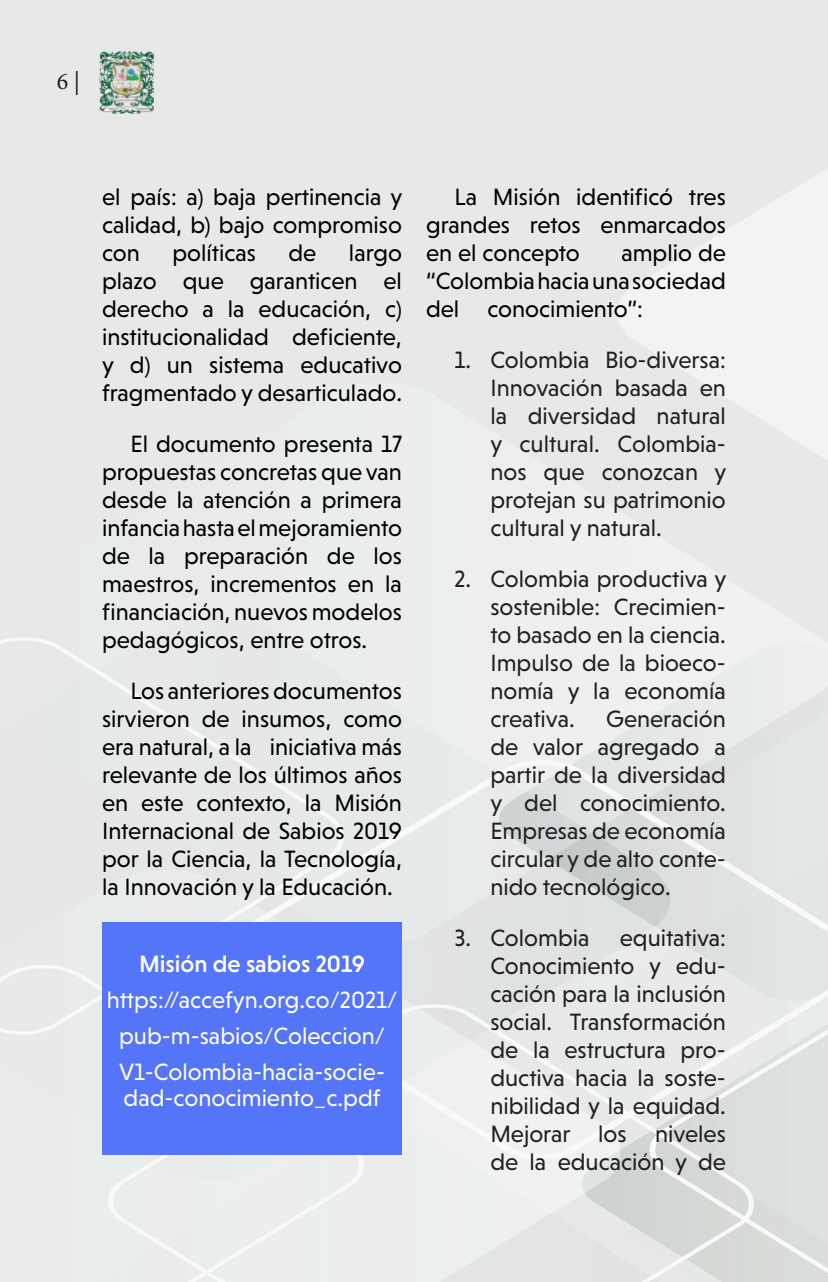
<style>
.page{position:relative;width:828px;height:1282px;background:#fff}
.page>*{position:absolute;margin:0;border:0;box-sizing:border-box;transform-origin:0 0}
.t1{font:24px/28px "Niveau Grotesk";color:#000001;text-align:justify}
.t2{font:24px/28px "Niveau Grotesk";color:#231f20;text-align:justify}
.t3{font:24px/36px "Niveau Grotesk";color:#fff;text-align:center}
.t4{font:500 24px "Niveau Grotesk";color:#fff}
.t5{font:24px "Minion Pro";color:#231f20}
</style>
<div class="page">
<div style="left:0;top:0;width:828px;height:1281px;background:#e7e9e7"></div>
<svg style="left:0;top:638px;width:236px;height:119px"></svg>
<svg style="left:222px;top:757px;width:606px;height:194px"></svg>
<svg style="left:367px;top:1005px;width:280px;height:276px"></svg>
<svg style="left:0;top:965px;width:367px;height:316px"></svg>
<svg style="left:647px;top:951px;width:181px;height:330px"></svg>
<svg style="left:617px;top:169px;width:211px;height:291px;fill:#f2f3f4"></svg>
<img style="left:99px;top:51px;width:54px;height:62px">
<div style="left:102px;top:921px;width:300px;height:233px;background:#5575f9"></div>
<p class="t5" style="left:57px;top:65px;width:25px">6 |</p>
<p class="t1" style="left:102px;top:183px;width:302px">el país: a) baja pertinencia y calidad, b) bajo compromiso con</p>
<p class="t1" style="left:172px;top:239px;width:85px">políticas</p>
<p class="t1" style="left:288px;top:239px;width:29px">de</p>
<p class="t1" style="left:102px;top:239px;width:301px;text-indent:247px">largo plazo que garanticen el derecho a la educación, c) institucionalidad deficiente, y d) un sistema educativo fragmentado y desarticulado.</p>
<p class="t1" style="left:102px;top:429px;width:301px;text-indent:28px">El documento presenta 17 propuestas concretas que van desde la atención a primera infancia hasta el mejoramiento de la preparación de los maestros, incrementos en la financiación, nuevos modelos pedagógicos, entre otros.</p>
<p class="t1" style="left:102px;top:676px;width:301px;text-indent:28px">Los anteriores documentos sirvieron de insumos, como era natural, a la iniciativa más relevante de los últimos años en este contexto, la Misión Internacional de Sabios 2019 por la Ciencia, la Tecnología, la Innovación y la Educación.</p>
<p class="t4" style="left:139px;top:949px;width:227px">Misión de sabios 2019</p>
<p class="t3" style="left:107px;top:981px;width:292px">https://accefyn.org.co/2021/ pub-m-sabios/Coleccion/<br>V1-Colombia-hacia-socie-</p>
<p class="t3" style="left:124px;top:1079px;width:258px">dad-conocimiento_c.pdf</p>
<p class="t1" style="left:426px;top:183px;width:301px;text-indent:28px">La Misión identificó tres grandes retos enmarcados en el concepto</p>
<p class="t1" style="left:426px;top:239px;width:301px;text-indent:195px">amplio de “Colombia hacia una sociedad del conocimiento”:</p>
<p class="t2" style="left:490px;top:345px;width:238px;text-indent:-36px">1. Colombia Bio-diversa:<br>Innovación basada en la diversidad natural y cultural. Colombia&shy;nos que conozcan y protejan su patrimonio cultural y natural.</p>
<p class="t2" style="left:490px;top:564px;width:238px;text-indent:-36px">2. Colombia productiva y sostenible: Crecimien&shy;to basado en la ciencia.<br>Impulso de la bioeco&shy;nomía y la economía creativa.</p>
<p class="t2" style="left:490px;top:704px;width:237px;text-indent:116px">Generación de valor agregado a partir de la diversidad y del conocimiento.<br>Empresas de economía circular y de alto conte&shy;nido tecnológico.</p>
<p class="t2" style="left:454px;top:923px;width:137px">3. Colombia</p>
<p class="t2" style="left:490px;top:923px;width:237px;text-indent:129px">equitativa:<br>Conocimiento y edu&shy;cación para la inclusión social. Transformación de la estructura pro&shy;ductiva hacia la soste&shy;nibilidad y la equidad.<br>Mejorar los niveles de la educación y de</p>
</div>
